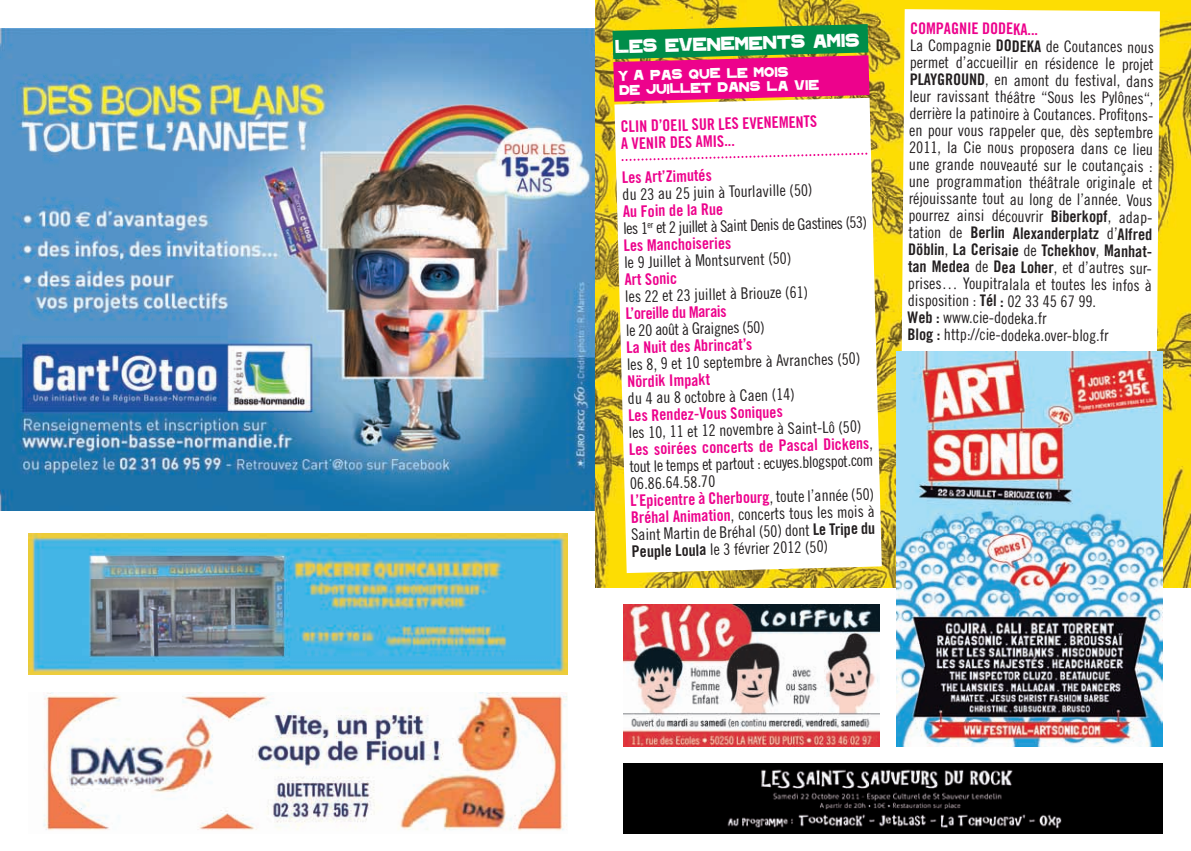
<style>
.page{position:relative;width:1191px;height:851px;background:#fff}
.page>*{position:absolute;margin:0;border:0;box-sizing:border-box;transform-origin:0 0}
.t1{font:32px "BD Plakatbau";color:#fff}
.t2{font:24px "BD Plakatbau";color:#fff}
.t3{font:16px/17px "Trade Gothic Cond Eighteen";letter-spacing:-.01em;color:#231f20;text-align:justify}
.t4{font:16px/17.2px "Trade Gothic Bold Cond Twenty";letter-spacing:-.01em;color:#ed028c}
.t5{font:16px/16.6px "Trade Gothic Bold Cond Twenty";letter-spacing:-.01em;color:#231f20}
.s1{font-family:"Trade Gothic Cond Eighteen";color:#231f20}
.s2{font-family:"Trade Gothic Bold Cond Twenty";color:#ed028c}
.s3{font-family:"Trade Gothic Bold Cond Twenty"}
.s4{font-family:"Trade Gothic Cond Eighteen"}
</style>
<div class="page">
<img style="left:0;top:28px;width:595px;height:482px">
<img style="left:28px;top:533px;width:539px;height:142px">
<img style="left:43px;top:692px;width:524px;height:139px">
<img style="left:595px;top:0;width:595px;height:587px">
<svg style="left:901px;top:9px;width:258px;height:342px"></svg>
<svg style="left:614px;top:98px;width:268px;height:475px"></svg>
<svg style="left:621px;top:153px;width:246px;height:8px"></svg>
<svg style="left:612px;top:24px;width:257px;height:78px;background:#954e67"></svg>
<img style="left:624px;top:763px;width:538px;height:70px">
<img style="left:624px;top:604px;width:255px;height:142px">
<img style="left:896px;top:351px;width:266px;height:395px">
<svg style="left:648px;top:223px;width:5px;height:5px"></svg>
<h1 class="t1" style="left:615px;top:22px;width:245px;rotate:-1deg">LES EVENEMENTS AMIS</h1>
<h2 class="t2" style="left:619px;top:58px;width:171px;rotate:-1deg">Y A PAS QUE LE MOIS</h2>
<h2 class="t2" style="left:619px;top:72px;width:201px;rotate:-1deg">DE JUILLET DANS LA VIE</h2>
<p class="t4" style="left:620px;top:117px;width:198px;rotate:-1deg">CLIN D’OEIL SUR LES EVENEMENTS<br>A VENIR DES AMIS...</p>
<p class="t4" style="left:622px;top:168px;width:91px;rotate:-1deg">Les Art’Zimutés</p>
<p class="t3" style="left:622px;top:185px;width:192px;rotate:-1deg">du 23 au 25 juin à Tourlaville (50)</p>
<p class="t4" style="left:623px;top:202px;width:102px;rotate:-1deg">Au Foin de la Rue</p>
<p class="t3" style="left:623px;top:220px;width:26px;rotate:-1deg">les 1</p>
<p class="t3" style="left:656px;top:218px;width:212px;rotate:-1deg">et 2 juillet à Saint Denis de Gastines (53)</p>
<p class="t4" style="left:623px;top:236px;width:109px;rotate:-1deg">Les Manchoiseries</p>
<p class="t3" style="left:624px;top:253px;width:169px;rotate:-1deg">le 9 Juillet à Montsurvent (50)</p>
<p class="t4" style="left:624px;top:270px;width:54px;rotate:-1deg">Art Sonic</p>
<p class="t3" style="left:625px;top:287px;width:185px;rotate:-1deg">les 22 et 23 juillet à Briouze (61)</p>
<p class="t4" style="left:625px;top:304px;width:102px;rotate:-1deg">L’oreille du Marais</p>
<p class="t3" style="left:626px;top:321px;width:140px;rotate:-1deg">le 20 août à Graignes (50)</p>
<p class="t4" style="left:626px;top:338px;width:127px;rotate:-1deg">La Nuit des Abrincat’s</p>
<p class="t3" style="left:627px;top:355px;width:235px;rotate:-1deg">les 8, 9 et 10 septembre à Avranches (50)</p>
<p class="t4" style="left:627px;top:372px;width:84px;rotate:-1deg">Nördik Impakt</p>
<p class="t3" style="left:627px;top:389px;width:169px;rotate:-1deg">du 4 au 8 octobre à Caen (14)</p>
<p class="t4" style="left:628px;top:406px;width:156px;rotate:-1deg">Les Rendez-Vous Soniques</p>
<p class="t3" style="left:628px;top:423px;width:234px;rotate:-1deg">les 10, 11 et 12 novembre à Saint-Lô (50)</p>
<p class="t4" style="left:629px;top:439px;width:245px;rotate:-1deg">Les soirées concerts de Pascal Dickens<span class="s1">,</span></p>
<p class="t3" style="left:629px;top:456px;width:245px;line-height:17.8px;rotate:-1deg">tout le temps et partout : ecuyes.blogspot.com<br>06.86.64.58.70</p>
<p class="t4" style="left:630px;top:491px;width:245px;rotate:-1deg">L’Epicentre à Cherbourg<span class="s1">, toute l’année (50)</span></p>
<p class="t3" style="left:631px;top:507px;width:245px;rotate:-1deg"><span class="s2">Bréhal Animation</span>, concerts tous les mois à Saint Martin de Bréhal (50) dont <span class="s3">Le Tripe du Peuple Loula</span> le 3 février 2012 (50)</p>
<p class="t4" style="left:910px;top:20px;width:130px">COMPAGNIE DODEKA...</p>
<p class="t3" style="left:908px;top:38px;width:247px">La Compagnie <span class="s3">DODEKA</span> de Coutances nous permet d’accueillir en résidence le projet <span class="s3">PLAYGROUND</span>, en amont du festival, dans leur ravissant théâtre “Sous les Pylônes“, derrière la patinoire à Coutances. Profitons&shy;en pour vous rappeler que, dès septembre 2011, la Cie nous proposera dans ce lieu une grande nouveauté sur le coutançais : une programmation théâtrale originale et réjouissante tout au long de l’année. Vous pourrez ainsi découvrir <span class="s3">Biberkopf</span>, adap-</p>
<p class="t5" style="left:908px;top:225px;width:246px"><span class="s4">tation de</span> Berlin Alexanderplatz <span class="s4">d’</span>Alfred<br>Döblin<span class="s4">,</span> La Cerisaie <span class="s4">de</span> Tchekhov<span class="s4">,</span> Manhat-</p>
<p class="t3" style="left:907px;top:259px;width:246px;text-align:left"><span class="s3">tan Medea</span> de <span class="s3">Dea Loher</span>, et d’autres sur&shy;prises… Youpitralala et toutes les infos à disposition : <span class="s3">Tél :</span> 02 33 45 67 99.<br><span class="s3">Web :</span> www.cie-dodeka.fr<br><span class="s3">Blog :</span> http://cie-dodeka.over-blog.fr</p>
</div>
